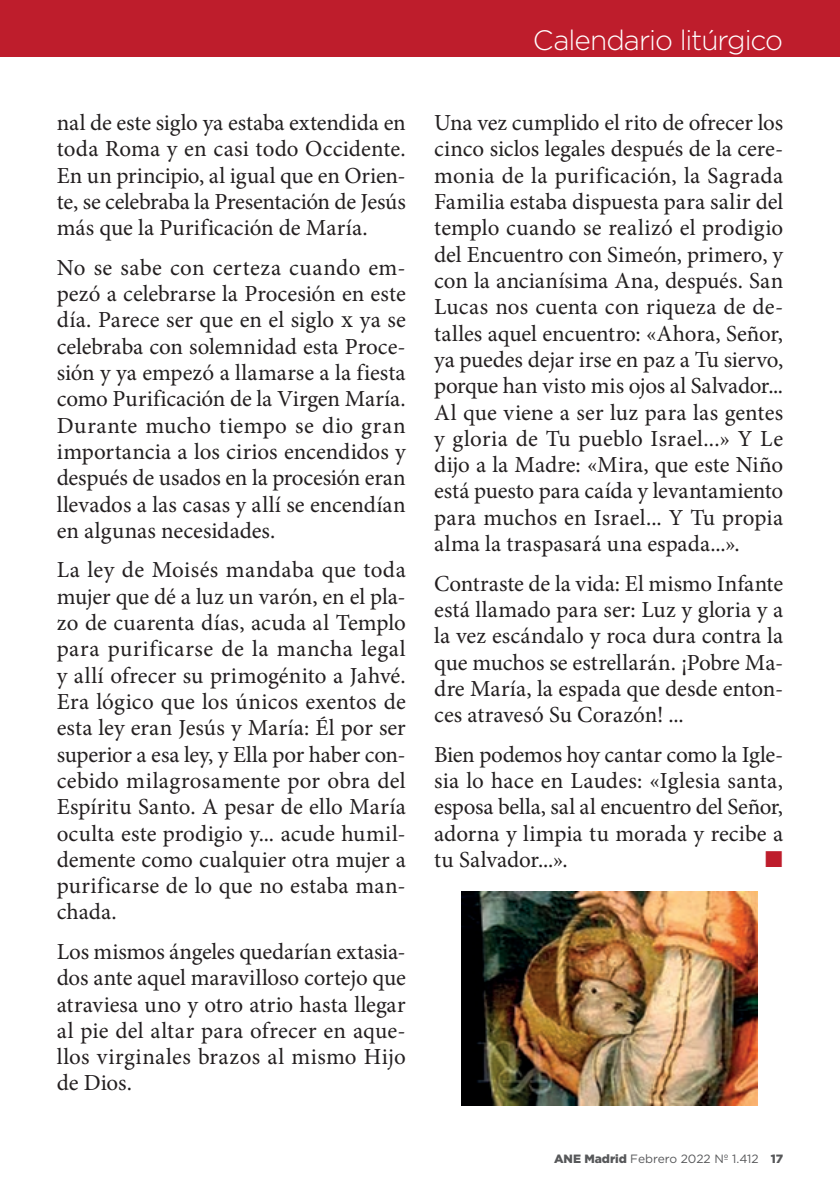
<style>
.page{position:relative;width:840px;height:1191px;background:#fff}
.page>*{position:absolute;margin:0;border:0;box-sizing:border-box;transform-origin:0 0}
.Cintillo_2ª{font:300 28px "Gotham HTF";letter-spacing:-.04em;color:#fff}
.Texto{font:23px/26.2px "Minion Pro";color:#231f20;text-align:justify}
.Texto-2{font:23px "Zapf Dingbats ITC";color:#be1d2c}
.t1{font:12px "Gotham HTF";color:#57585a}
.s1{font-weight:900}
</style>
<div class="page">
<div style="left:0;top:0;width:839px;height:57px;background:#be1d2c"></div>
<img style="left:461px;top:891px;width:295px;height:215px">
<p class="Texto" style="left:57px;top:110px;width:350px">nal de este siglo ya estaba extendida en toda Roma y en casi todo Occidente.<br>En un principio, al igual que en Orien&shy;te, se celebraba la Presentación de Jesús más que la Purificación de María.</p>
<p class="Texto" style="left:57px;top:254px;width:351px">No se sabe con certeza cuando em&shy;pezó a celebrarse la Procesión en este día. Parece ser que en el siglo x ya se celebraba con solemnidad esta Proce&shy;sión y ya empezó a llamarse a la fiesta como Purificación de la Virgen María.<br>Durante mucho tiempo se dio gran importancia a los cirios encendidos y después de usados en la procesión eran llevados a las casas y allí se encendían en algunas necesidades.</p>
<p class="Texto" style="left:57px;top:557px;width:350px">La ley de Moisés mandaba que toda mujer que dé a luz un varón, en el pla&shy;zo de cuarenta días, acuda al Templo para purificarse de la mancha legal y allí ofrecer su primogénito a Jahvé.<br>Era lógico que los únicos exentos de esta ley eran Jesús y María: Él por ser superior a esa ley, y Ella por haber con&shy;cebido milagrosamente por obra del Espíritu Santo. A pesar de ello María oculta este prodigio y... acude humil&shy;demente como cualquier otra mujer a purificarse de lo que no estaba man&shy;chada.</p>
<p class="Texto" style="left:57px;top:938px;width:350px">Los mismos ángeles quedarían extasia&shy;dos ante aquel maravilloso cortejo que atraviesa uno y otro atrio hasta llegar al pie del altar para ofrecer en aque&shy;llos virginales brazos al mismo Hijo de Dios.</p>
<p class="Cintillo_2ª" style="left:532px;top:25px;width:251px">Calendario litúrgico</p>
<p class="Texto" style="left:434px;top:110px;width:351px">Una vez cumplido el rito de ofrecer los cinco siclos legales después de la cere&shy;monia de la purificación, la Sagrada Familia estaba dispuesta para salir del templo cuando se realizó el prodigio del Encuentro con Simeón, primero, y con la ancianísima Ana, después. San Lucas nos cuenta con riqueza de de&shy;talles aquel encuentro: «Ahora, Señor, ya puedes dejar irse en paz a Tu siervo, porque han visto mis ojos al Salvador...<br>Al que viene a ser luz para las gentes y gloria de Tu pueblo Israel...» Y Le dijo a la Madre: «Mira, que este Niño está puesto para caída y levantamiento para muchos en Israel... Y Tu propia alma la traspasará una espada...».</p>
<p class="Texto" style="left:434px;top:570px;width:350px">Contraste de la vida: El mismo Infante está llamado para ser: Luz y gloria y a la vez escándalo y roca dura contra la que muchos se estrellarán. ¡Pobre Ma&shy;dre María, la espada que desde enton&shy;ces atravesó Su Corazón! ...</p>
<p class="Texto" style="left:434px;top:741px;width:350px">Bien podemos hoy cantar como la Igle&shy;sia lo hace en Laudes: «Iglesia santa, esposa bella, sal al encuentro del Señor, adorna y limpia tu morada y recibe a tu Salvador...».</p>
<p class="Texto-2" style="left:764px;top:848px;width:19px">■</p>
<p class="t1" style="left:553px;top:1151px;width:230px"><span class="s1">ANE Madrid</span> Febrero 2022 Nº 1.412 <span class="s1">17</span></p>
</div>
